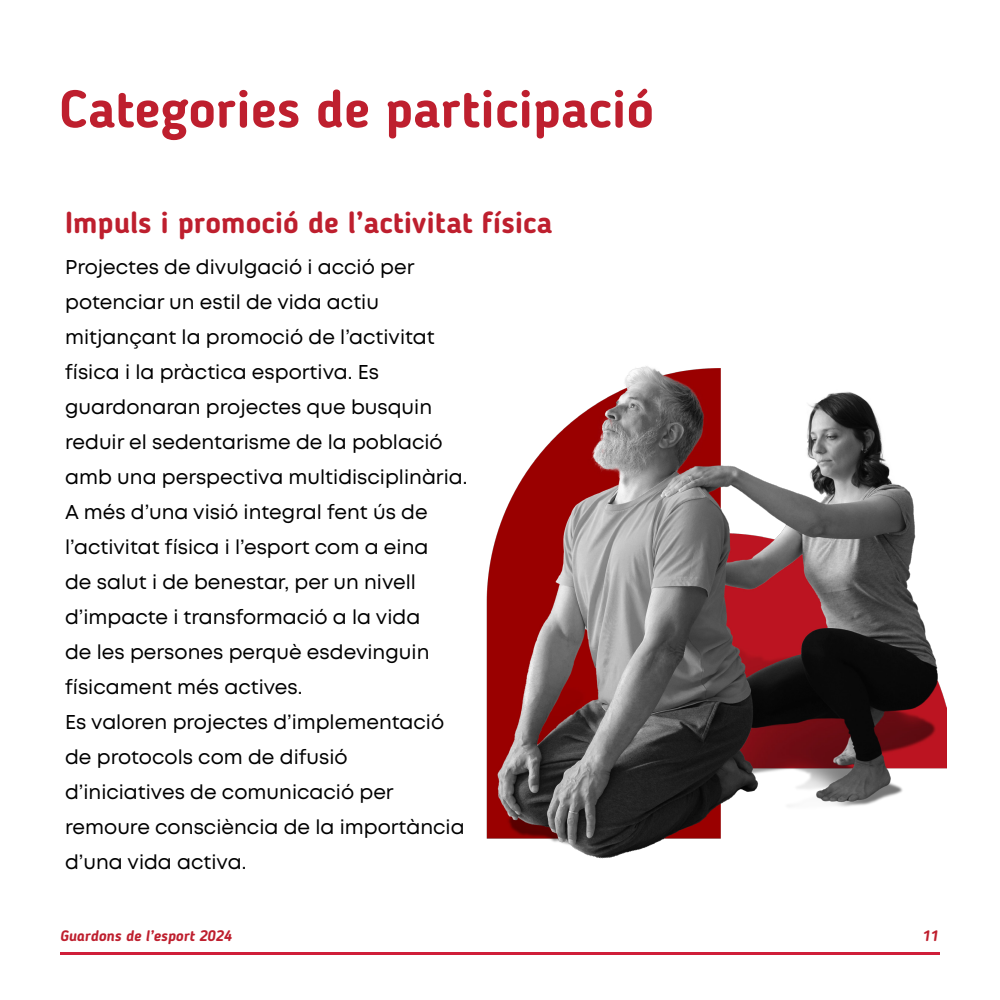
<style>
.page{position:relative;width:1000px;height:1000px;background:#fff}
.page>*{position:absolute;margin:0;border:0;box-sizing:border-box;transform-origin:0 0}
.t1{font:700 52.5px "Blogger Sans";color:#be1f2e}
.t2{font:700 30px "Blogger Sans";color:#be1f2e}
.t3{font:20px/35px "Mont";color:#000}
.t4{font:italic 700 15px "Blogger Sans";color:#be1f2e}
</style>
<div class="page">
<hr style="left:60px;top:952px;width:880px;height:3px;background:#d01e39">
<img style="left:486px;top:366px;width:461px;height:493px">
<p class="t1" style="left:60px;top:77px;width:596px">Categories de participació</p>
<p class="t2" style="left:65px;top:204px;width:489px">Impuls i promoció de l’activitat física</p>
<p class="t3" style="left:65px;top:250px;width:404px">Projectes de divulgació i acció per potenciar un estil de vida actiu mitjançant la promoció de l’activitat física i la pràctica esportiva. Es guardonaran projectes que busquin reduir el sedentarisme de la població amb una perspectiva multidisciplinària.<br>A més d’una visió integral fent ús de l’activitat física i l’esport com a eina<br>de salut i de benestar, per un nivell d’impacte i transformació a la vida<br>de les persones perquè esdevinguin físicament més actives.</p>
<p class="t3" style="left:65px;top:705px;width:401px">Es valoren projectes d’implementació de protocols com de difusió d’iniciatives de comunicació per remoure consciència de la importància d’una vida activa.</p>
<p class="t4" style="left:60px;top:927px;width:173px">Guardons de l’esport 2024</p>
<p class="t4" style="left:922px;top:927px;width:18px">11</p>
</div>
